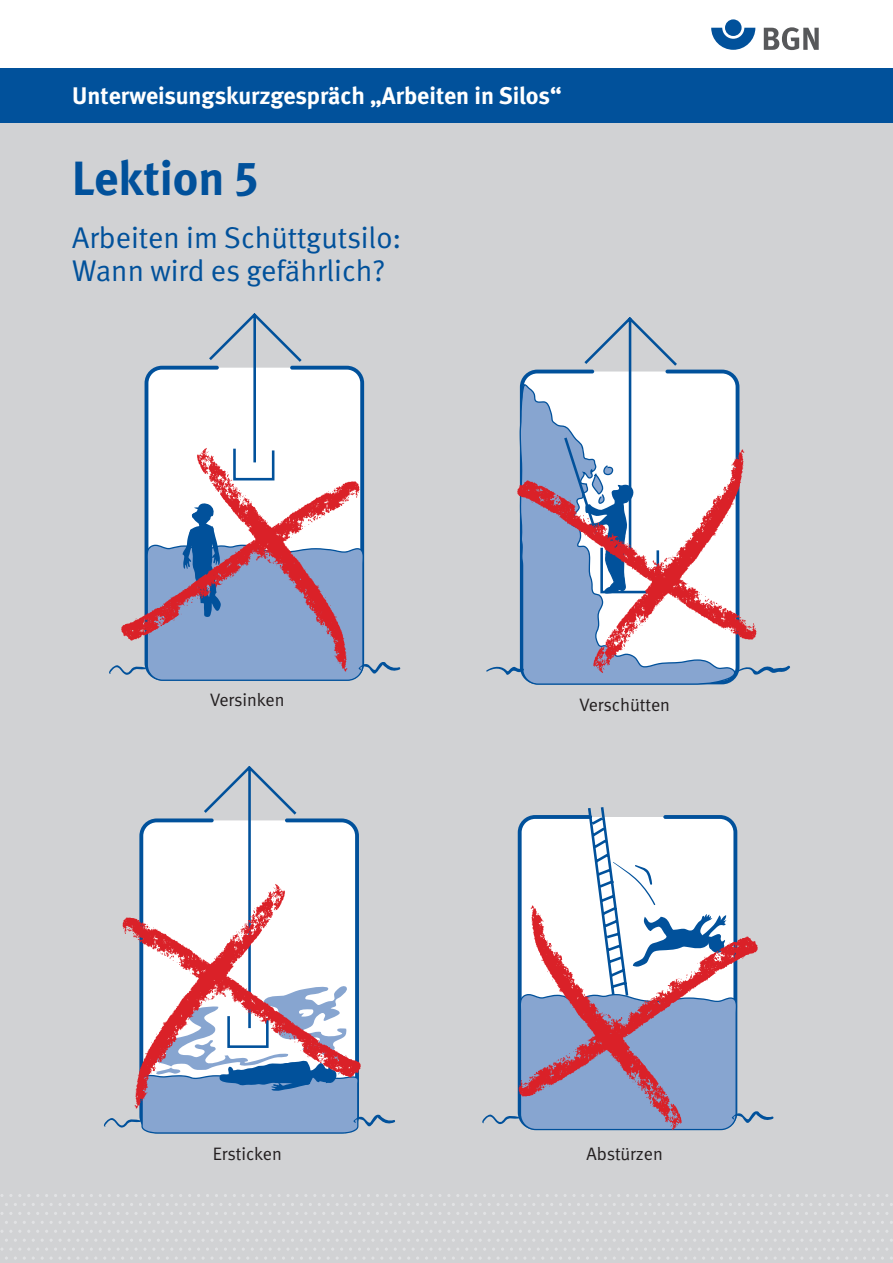
<style>
.page{position:relative;width:893px;height:1263px;background:#fff}
.page>*{position:absolute;margin:0;border:0;box-sizing:border-box;transform-origin:0 0}
.t1{font:700 48px "DGUV Meta";color:#01519b}
.t2{font:30px/33px "DGUV Meta";color:#01519b}
.t3{font:700 24px "DGUV Meta";letter-spacing:-.005em;color:#fff}
.t4{font:18px "DGUV Meta";letter-spacing:-.005em;color:#231f20}
</style>
<div class="page">
<div style="left:0;top:113px;width:893px;height:1150px;background:#d1d2d4"></div>
<div style="left:0;top:68px;width:893px;height:54px;background:#01519b"></div>
<svg style="left:145px;top:366px;width:219px;height:79px;background:#e5edf4"></svg>
<svg style="left:520px;top:370px;width:219px;height:309px;background:#a1bdd8"></svg>
<svg style="left:209px;top:313px;width:93px;height:132px"></svg>
<svg style="left:367px;top:662px;width:34px;height:12px"></svg>
<svg style="left:520px;top:384px;width:215px;height:301px;background:#becfe5"></svg>
<svg style="left:486px;top:666px;width:26px;height:9px"></svg>
<svg style="left:763px;top:665px;width:27px;height:8px"></svg>
<svg style="left:359px;top:1114px;width:36px;height:13px"></svg>
<svg style="left:763px;top:1115px;width:11px;height:5px"></svg>
<svg style="left:482px;top:807px;width:255px;height:318px"></svg>
<svg style="left:109px;top:666px;width:250px;height:15px"></svg>
<svg style="left:564px;top:317px;width:113px;height:128px"></svg>
<svg style="left:103px;top:766px;width:256px;height:368px"></svg>
<img style="left:115px;top:445px;width:252px;height:231px">
<img style="left:512px;top:445px;width:251px;height:231px">
<img style="left:512px;top:901px;width:251px;height:230px">
<img style="left:115px;top:882px;width:246px;height:230px">
<svg style="left:711px;top:28px;width:44px;height:22px"></svg>
<div style="left:725px;top:19px;width:17px;height:17px;background:#01519b;border-radius:50%"></div>
<svg style="left:764px;top:27px;width:55px;height:23px"></svg>
<svg style="left:269px;top:1194px;width:38px;height:3px"></svg>
<svg style="left:412px;top:1194px;width:38px;height:3px"></svg>
<svg style="left:555px;top:1194px;width:38px;height:3px"></svg>
<svg style="left:698px;top:1194px;width:38px;height:3px"></svg>
<svg style="left:841px;top:1194px;width:38px;height:3px"></svg>
<svg style="left:269px;top:1212px;width:38px;height:3px"></svg>
<svg style="left:412px;top:1212px;width:38px;height:3px"></svg>
<svg style="left:555px;top:1212px;width:38px;height:3px"></svg>
<svg style="left:698px;top:1212px;width:38px;height:3px"></svg>
<svg style="left:841px;top:1212px;width:38px;height:3px"></svg>
<svg style="left:193px;top:1203px;width:38px;height:3px"></svg>
<svg style="left:336px;top:1203px;width:38px;height:3px"></svg>
<svg style="left:479px;top:1203px;width:38px;height:3px"></svg>
<svg style="left:622px;top:1203px;width:47px;height:3px"></svg>
<svg style="left:774px;top:1203px;width:38px;height:3px"></svg>
<svg style="left:193px;top:1221px;width:38px;height:3px"></svg>
<svg style="left:336px;top:1221px;width:38px;height:3px"></svg>
<svg style="left:479px;top:1221px;width:38px;height:3px"></svg>
<svg style="left:622px;top:1221px;width:47px;height:3px"></svg>
<svg style="left:774px;top:1221px;width:38px;height:3px"></svg>
<svg style="left:175px;top:1230px;width:342px;height:29px"></svg>
<svg style="left:519px;top:1230px;width:168px;height:29px"></svg>
<svg style="left:689px;top:1230px;width:164px;height:29px"></svg>
<svg style="left:854px;top:1230px;width:39px;height:29px"></svg>
<svg style="left:1px;top:1194px;width:11px;height:3px"></svg>
<svg style="left:117px;top:1194px;width:47px;height:3px"></svg>
<svg style="left:1px;top:1212px;width:11px;height:3px"></svg>
<svg style="left:117px;top:1212px;width:47px;height:3px"></svg>
<svg style="left:50px;top:1203px;width:38px;height:3px"></svg>
<svg style="left:50px;top:1221px;width:38px;height:3px"></svg>
<svg style="left:1px;top:1230px;width:172px;height:29px"></svg>
<p class="t3" style="left:72px;top:81px;width:491px">Unterweisungskurzgespräch „Arbeiten in Silos“</p>
<h1 class="t1" style="left:72px;top:149px;width:188px">Lektion 5</h1>
<p class="t2" style="left:72px;top:222px;width:331px">Arbeiten im Schüttgutsilo:<br>Wann wird es gefährlich?</p>
<p class="t4" style="left:210px;top:689px;width:76px">Versinken</p>
<p class="t4" style="left:579px;top:694px;width:92px">Verschütten</p>
<p class="t4" style="left:213px;top:1143px;width:71px">Ersticken</p>
<p class="t4" style="left:587px;top:1143px;width:78px">Abstürzen</p>
</div>
